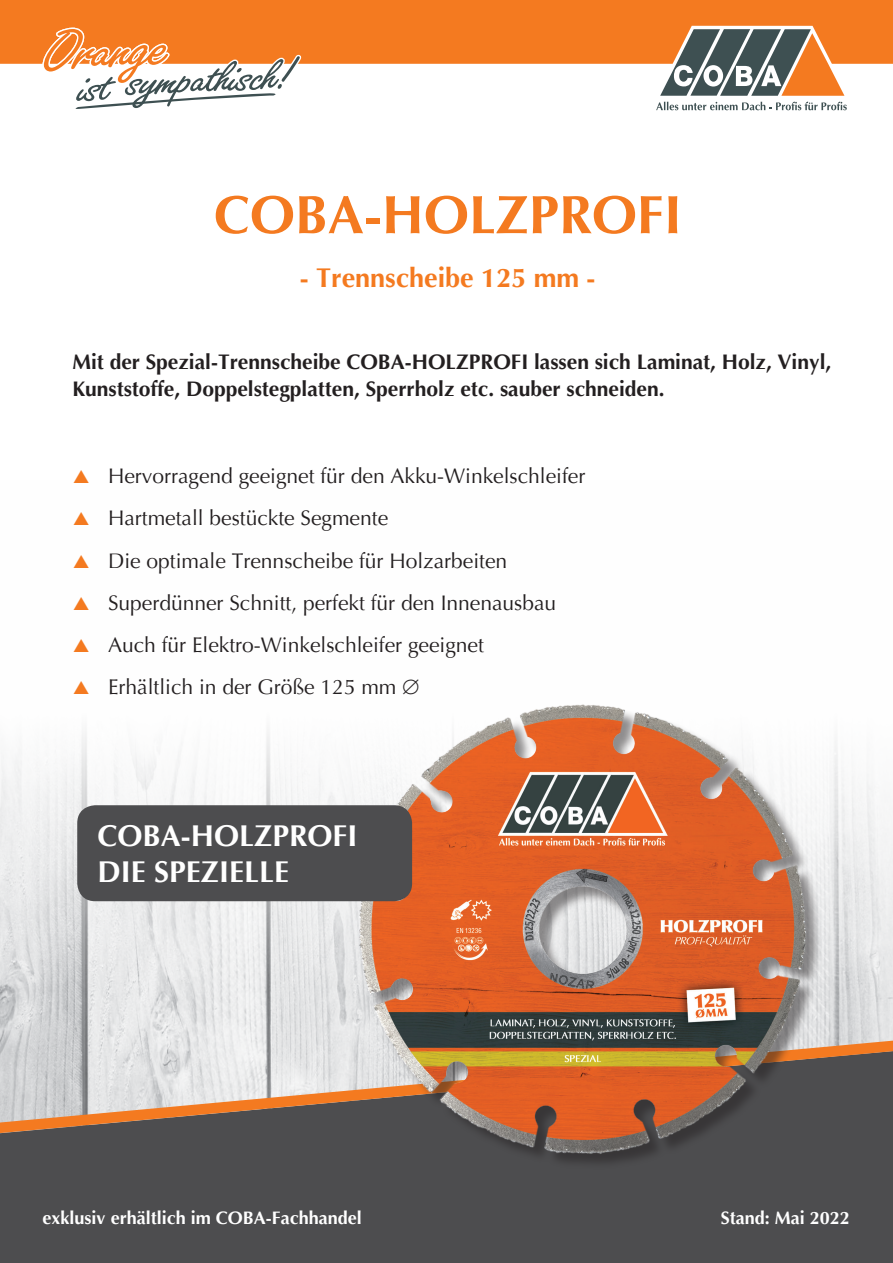
<style>
.page{position:relative;width:893px;height:1263px;background:#fff}
.page>*{position:absolute;margin:0;border:0;box-sizing:border-box;transform-origin:0 0}
.Überschrift_1_und_Pr{font:700 54px "Optima";color:#f47a20}
.t1{font:700 30px/36px "Optima";color:#fff}
.Überschrift_2_orange{font:700 27px "Optima";color:#f47a20}
.Text_12_fett{font:21px "Optima";color:#231f20}
.Text_12_fett-2{font:700 21px "Optima";color:#231f20}
.Text_12_fett-3{font:700 18px "Optima";color:#fff}
</style>
<div class="page">
<img style="left:0;top:732px;width:893px;height:302px">
<div style="left:0;top:1140px;width:893px;height:123px;background:#4d4d4f"></div>
<svg style="left:0;top:1034px;width:893px;height:106px"></svg>
<img style="left:341px;top:704px;width:482px;height:459px">
<div style="left:77px;top:805px;width:335px;height:96px;background:#4d4d4f;border-radius:18px"></div>
<div style="left:0;top:0;width:893px;height:64px;background:#f47a20"></div>
<svg style="left:43px;top:28px;width:258px;height:81px"></svg>
<svg style="left:655px;top:26px;width:195px;height:84px"></svg>
<p class="Überschrift_1_und_Pr" style="left:214px;top:184px;width:469px">COBA-HOLZPROFI</p>
<p class="Überschrift_2_orange" style="left:300px;top:262px;width:297px">- Trennscheibe 125 mm -</p>
<p class="Text_12_fett-2" style="left:72px;top:350px;width:760px">Mit der Spezial-Trennscheibe COBA-HOLZPROFI lassen sich Laminat, Holz, Vinyl,</p>
<p class="Text_12_fett-2" style="left:72px;top:377px;width:594px">Kunststoffe, Doppelstegplatten, Sperrholz etc. sauber schneiden.</p>
<p class="Text_12_fett" style="left:108px;top:464px;width:479px">Hervorragend geeignet für den Akku-Winkelschleifer</p>
<p class="Text_12_fett" style="left:108px;top:506px;width:282px">Hartmetall bestückte Segmente</p>
<p class="Text_12_fett" style="left:108px;top:548px;width:401px">Die optimale Trennscheibe für Holzarbeiten</p>
<p class="Text_12_fett" style="left:108px;top:591px;width:450px">Superdünner Schnitt, perfekt für den Innenausbau</p>
<p class="Text_12_fett" style="left:108px;top:633px;width:377px">Auch für Elektro-Winkelschleifer geeignet</p>
<p class="Text_12_fett" style="left:108px;top:675px;width:313px">Erhältlich in der Größe 125 mm ∅</p>
<p class="t1" style="left:98px;top:819px;width:261px">COBA-HOLZPROFI<br>DIE SPEZIELLE</p>
<p class="Text_12_fett-3" style="left:43px;top:1207px;width:321px">exklusiv erhältlich im COBA-Fachhandel</p>
<p class="Text_12_fett-3" style="left:721px;top:1207px;width:131px">Stand: Mai 2022</p>
</div>
